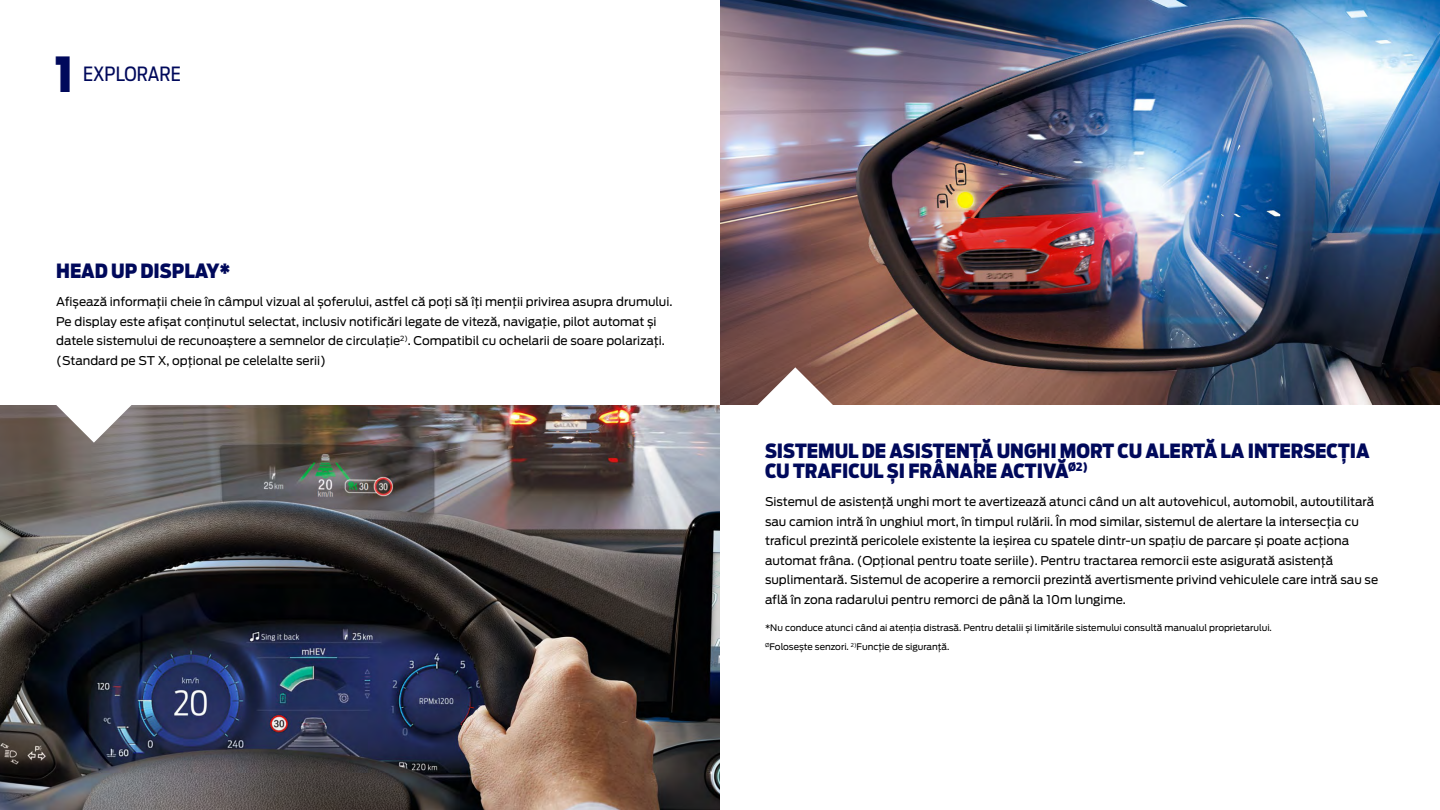
<style>
.page{position:relative;width:1440px;height:810px;background:#fff}
.page>*{position:absolute;margin:0;border:0;box-sizing:border-box;transform-origin:0 0}
.t1{font:900 48px "Ford Antenna Cond";color:#00095b}
.t2{font:900 19.5px/19.5px "Ford Antenna Cond";color:#00095b}
.t3{font:19.5px "Ford Antenna Cond";color:#00095b}
.t4{font:12px/19.5px "Ford Antenna";color:#000}
.t5{font:9px/19.5px "Ford Antenna";color:#000}
</style>
<div class="page">
<img style="left:720px;top:0;width:720px;height:405px">
<img style="left:0;top:405px;width:720px;height:405px">
<svg style="left:56px;top:405px;width:76px;height:38px"></svg>
<svg style="left:758px;top:367px;width:75px;height:38px"></svg>
<h1 class="t1" style="left:55px;top:30px;width:20px">1</h1>
<h2 class="t3" style="left:83px;top:58px;width:99px">EXPLORARE</h2>
<h2 class="t2" style="left:56px;top:258px;width:176px">HEAD UP DISPLAY*</h2>
<p class="t4" style="left:56px;top:291px;width:618px">Afișează informații cheie în câmpul vizual al șoferului, astfel că poți să îți menții privirea asupra drumului.<br>Pe display este afișat conținutul selectat, inclusiv notificări legate de viteză, navigație, pilot automat și datele sistemului de recunoaștere a semnelor de circulație<sup>2)</sup>. Compatibil cu ochelarii de soare polarizați. (Standard pe ST X, opțional pe celelalte serii)</p>
<h2 class="t2" style="left:765px;top:439px;width:606px">SISTEMUL DE ASISTENȚĂ UNGHI MORT CU ALERTĂ LA INTERSECȚIA<br>CU TRAFICUL ȘI FRÂNARE ACTIVĂ<sup>Ø2)</sup></h2>
<p class="t4" style="left:765px;top:491px;width:615px">Sistemul de asistență unghi mort te avertizează atunci când un alt autovehicul, automobil, autoutilitară sau camion intră în unghiul mort, în timpul rulării. În mod similar, sistemul de alertare la intersecția cu traficul prezintă pericolele existente la ieșirea cu spatele dintr-un spațiu de parcare și poate acționa automat frâna. (Opțional pentru toate seriile). Pentru tractarea remorcii este asigurată asistență suplimentară. Sistemul de acoperire a remorcii prezintă avertismente privind vehiculele care intră sau se află în zona radarului pentru remorci de până la 10m lungime.</p>
<p class="t5" style="left:765px;top:617px;width:508px">*Nu conduce atunci când ai atenția distrasă. Pentru detalii și limitările sistemului consultă manualul proprietarului.<br><sup>Ø</sup>Folosește senzori. <sup>2)</sup>Funcție de siguranță.</p>
</div>
